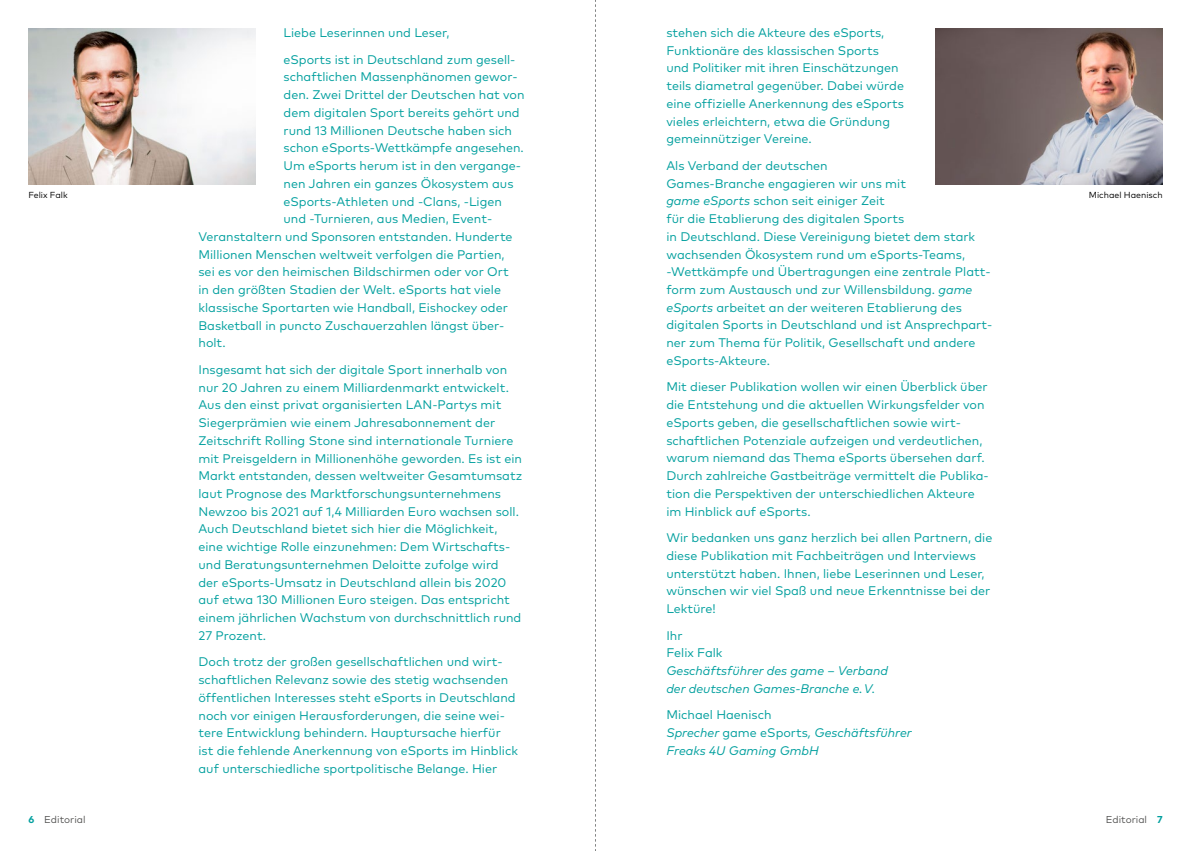
<style>
.page{position:relative;width:1191px;height:851px;background:#fff}
.page>*{position:absolute;margin:0;border:0;box-sizing:border-box;transform-origin:0 0}
.t1{font:12.5px/17.8px "Mark OT";color:#009f9e}
.t2{font:italic 12.5px/17.8px "Mark OT";color:#009f9e}
.t3{font:10px "Mark OT";color:#545453}
.t4{font:8.75px "Mark OT";color:#000}
.s1{font-style:italic}
.s2{font-style:normal}
.s3{font-weight:700;color:#009f9e}
</style>
<div class="page">
<img style="left:28px;top:28px;width:227px;height:156px">
<img style="left:935px;top:28px;width:227px;height:156px">
<svg style="left:595px;top:0;width:1px;height:850px"></svg>
<p class="t1" style="left:666px;top:24px;width:239px">stehen sich die Akteure des eSports, Funktionäre des klassischen Sports und Politiker mit ihren Einschätzungen teils diametral gegenüber. Dabei würde eine offizielle Anerkennung des eSports vieles erleichtern, etwa die Gründung gemeinnütziger Vereine.</p>
<p class="t1" style="left:666px;top:156px;width:327px">Als Verband der deutschen<br>Games-Branche engagieren wir uns mit<br><span class="s1">game eSports</span> schon seit einiger Zeit<br>für die Etablierung des digitalen Sports<br>in Deutschland. Diese Vereinigung bietet dem stark wachsenden Ökosystem rund um eSports-Teams, -Wettkämpfe und Übertragungen eine zentrale Platt&shy;form zum Austausch und zur Willensbildung. <span class="s1">game eSports</span> arbeitet an der weiteren Etablierung des digitalen Sports in Deutschland und ist Ansprechpart&shy;ner zum Thema für Politik, Gesellschaft und andere eSports-Akteure.</p>
<p class="t1" style="left:666px;top:378px;width:324px">Mit dieser Publikation wollen wir einen Überblick über die Entstehung und die aktuellen Wirkungsfelder von eSports geben, die gesellschaftlichen sowie wirt&shy;schaftlichen Potenziale aufzeigen und verdeutlichen, warum niemand das Thema eSports übersehen darf.<br>Durch zahlreiche Gastbeiträge vermittelt die Publika&shy;tion die Perspektiven der unterschiedlichen Akteure im Hinblick auf eSports.</p>
<p class="t1" style="left:666px;top:528px;width:327px">Wir bedanken uns ganz herzlich bei allen Partnern, die diese Publikation mit Fachbeiträgen und Interviews unterstützt haben. Ihnen, liebe Leserinnen und Leser, wünschen wir viel Spaß und neue Erkenntnisse bei der Lektüre!</p>
<p class="t1" style="left:666px;top:626px;width:58px">Ihr<br>Felix Falk</p>
<p class="t2" style="left:666px;top:661px;width:223px">Geschäftsführer des game – Verband der deutschen Games-Branche e. V.</p>
<p class="t2" style="left:666px;top:705px;width:247px"><span class="s2">Michael Haenisch<br></span>Sprecher <span class="s2">game eSports</span>, Geschäftsführer<br>Freaks 4U Gaming GmbH</p>
<p class="t1" style="left:283px;top:19px;width:233px;line-height:26.6px">Liebe Leserinnen und Leser,<br>eSports ist in Deutschland zum gesell-</p>
<p class="t1" style="left:283px;top:68px;width:236px">schaftlichen Massenphänomen gewor-</p>
<p class="t1" style="left:283px;top:86px;width:242px">den. Zwei Drittel der Deutschen hat von</p>
<p class="t1" style="left:283px;top:103px;width:238px">dem digitalen Sport bereits gehört und</p>
<p class="t1" style="left:283px;top:121px;width:230px">rund 13 Millionen Deutsche haben sich</p>
<p class="t1" style="left:283px;top:139px;width:242px">schon eSports-Wettkämpfe angesehen.</p>
<p class="t1" style="left:283px;top:157px;width:239px">Um eSports herum ist in den vergange-</p>
<p class="t1" style="left:283px;top:174px;width:231px">nen Jahren ein ganzes Ökosystem aus</p>
<p class="t1" style="left:283px;top:192px;width:220px">eSports-Athleten und -Clans, -Ligen</p>
<p class="t1" style="left:283px;top:210px;width:210px">und -Turnieren, aus Medien, Event-</p>
<p class="t1" style="left:198px;top:227px;width:316px">Veranstaltern und Sponsoren entstanden. Hunderte</p>
<p class="t1" style="left:198px;top:245px;width:308px">Millionen Menschen weltweit verfolgen die Partien,</p>
<p class="t1" style="left:198px;top:263px;width:312px">sei es vor den heimischen Bildschirmen oder vor Ort</p>
<p class="t1" style="left:198px;top:280px;width:304px">in den größten Stadien der Welt. eSports hat viele</p>
<p class="t1" style="left:198px;top:298px;width:311px">klassische Sportarten wie Handball, Eishockey oder</p>
<p class="t1" style="left:198px;top:316px;width:307px">Basketball in puncto Zuschauerzahlen längst über-</p>
<p class="t1" style="left:198px;top:334px;width:29px">holt.</p>
<p class="t1" style="left:198px;top:360px;width:325px">Insgesamt hat sich der digitale Sport innerhalb von nur 20 Jahren zu einem Milliardenmarkt entwickelt.<br>Aus den einst privat organisierten LAN-Partys mit Siegerprämien wie einem Jahresabonnement der Zeitschrift Rolling Stone sind internationale Turniere mit Preisgeldern in Millionenhöhe geworden. Es ist ein Markt entstanden, dessen weltweiter Gesamtumsatz laut Prognose des Marktforschungsunternehmens Newzoo bis 2021 auf 1,4 Milliarden Euro wachsen soll.<br>Auch Deutschland bietet sich hier die Möglichkeit, eine wichtige Rolle einzunehmen: Dem Wirtschafts&shy;und Beratungsunternehmen Deloitte zufolge wird<br>der eSports-Umsatz in Deutschland allein bis 2020 auf etwa 130 Millionen Euro steigen. Das entspricht einem jährlichen Wachstum von durchschnittlich rund 27 Prozent.</p>
<p class="t1" style="left:198px;top:652px;width:321px">Doch trotz der großen gesellschaftlichen und wirt&shy;schaftlichen Relevanz sowie des stetig wachsenden öffentlichen Interesses steht eSports in Deutschland noch vor einigen Herausforderungen, die seine wei&shy;tere Entwicklung behindern. Hauptursache hierfür ist die fehlende Anerkennung von eSports im Hinblick auf unterschiedliche sportpolitische Belange. Hier</p>
<p class="t4" style="left:28px;top:189px;width:41px">Felix Falk</p>
<p class="t4" style="left:1088px;top:189px;width:75px">Michael Haenisch</p>
<p class="t3" style="left:28px;top:812px;width:59px"><span class="s3">6</span> Editorial</p>
<p class="t3" style="left:1105px;top:812px;width:58px">Editorial <span class="s3">7</span></p>
</div>
